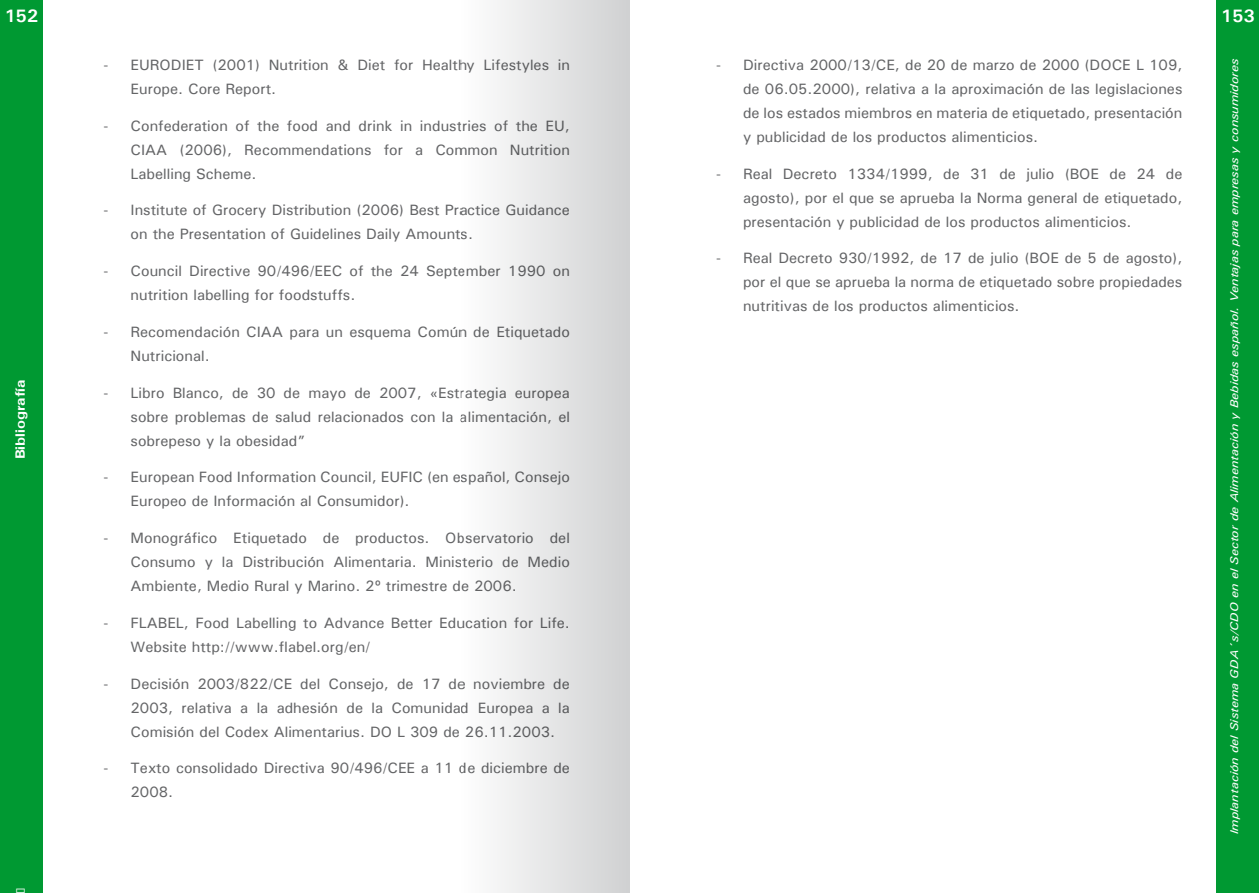
<style>
.page{position:relative;width:1259px;height:893px;background:#fff}
.page>*{position:absolute;margin:0;border:0;box-sizing:border-box;transform-origin:0 0}
.t1{font:700 18px "Univers";color:#fff}
.t2{font:500 15px/24px "Univers";color:#646567}
.t3{font:700 13.5px "Univers";color:#fff;scale:1.16 1}
.t4{font:italic 500 11.25px "Univers";color:#fff;scale:1.16 1}
</style>
<div class="page">
<div style="left:0;top:0;width:43px;height:893px;background:#009932"></div>
<div style="left:1216px;top:0;width:43px;height:893px;background:#009932"></div>
<div style="left:461px;top:0;width:168px;height:893px;background:linear-gradient(to right,#fefefe,#d0d1d2)"></div>
<p class="t1" style="left:4px;top:4px;width:35px">152</p>
<p class="t3" style="left:11px;top:459px;width:70px;rotate:-90deg">Bibliografía</p>
<p class="t3" style="left:11px;top:893px;width:6px;rotate:-90deg">○</p>
<p class="t2" style="left:131px;top:52px;width:441px;text-indent:-27px">- EURODIET (2001) Nutrition &amp; Diet for Healthy Lifestyles in<br>Europe. Core Report.</p>
<p class="t2" style="left:131px;top:113px;width:441px;text-align:justify;text-indent:-27px">- Confederation of the food and drink in industries of the EU, CIAA (2006), Recommendations for a Common Nutrition Labelling Scheme.</p>
<p class="t2" style="left:131px;top:198px;width:441px;text-indent:-27px">- Institute of Grocery Distribution (2006) Best Practice Guidance on the Presentation of Guidelines Daily Amounts.</p>
<p class="t2" style="left:131px;top:259px;width:441px;text-indent:-27px">- Council Directive 90/496/EEC of the 24 September 1990 on nutrition labelling for foodstuffs.</p>
<p class="t2" style="left:131px;top:319px;width:441px;text-indent:-27px">- Recomendación CIAA para un esquema Común de Etiquetado<br>Nutricional.</p>
<p class="t2" style="left:131px;top:380px;width:441px;text-align:justify;text-indent:-27px">- Libro Blanco, de 30 de mayo de 2007, «Estrategia europea sobre problemas de salud relacionados con la alimentación, el sobrepeso y la obesidad”</p>
<p class="t2" style="left:131px;top:465px;width:441px;text-indent:-27px">- European Food Information Council, EUFIC (en español, Consejo<br>Europeo de Información al Consumidor).</p>
<p class="t2" style="left:131px;top:526px;width:441px;text-align:justify;text-indent:-27px">- Monográfico Etiquetado de productos. Observatorio del Consumo y la Distribución Alimentaria. Ministerio de Medio Ambiente, Medio Rural y Marino. 2º trimestre de 2006.</p>
<p class="t2" style="left:131px;top:610px;width:441px;text-indent:-27px">- FLABEL, Food Labelling to Advance Better Education for Life.<br>Website http://www.flabel.org/en/</p>
<p class="t2" style="left:131px;top:671px;width:441px;text-align:justify;text-indent:-27px">- Decisión 2003/822/CE del Consejo, de 17 de noviembre de 2003, relativa a la adhesión de la Comunidad Europea a la Comisión del Codex Alimentarius. DO L 309 de 26.11.2003.</p>
<p class="t2" style="left:131px;top:756px;width:441px;text-indent:-27px">- Texto consolidado Directiva 90/496/CEE a 11 de diciembre de<br>2008.</p>
<p class="t2" style="left:743px;top:52px;width:441px;text-align:justify;text-indent:-27px">- Directiva 2000/13/CE, de 20 de marzo de 2000 (DOCE L 109, de 06.05.2000), relativa a la aproximación de las legislaciones de los estados miembros en materia de etiquetado, presentación y publicidad de los productos alimenticios.</p>
<p class="t2" style="left:743px;top:161px;width:441px;text-align:justify;text-indent:-27px">- Real Decreto 1334/1999, de 31 de julio (BOE de 24 de agosto), por el que se aprueba la Norma general de etiquetado, presentación y publicidad de los productos alimenticios.</p>
<p class="t2" style="left:743px;top:246px;width:441px;text-align:justify;text-indent:-27px">- Real Decreto 930/1992, de 17 de julio (BOE de 5 de agosto), por el que se aprueba la norma de etiquetado sobre propiedades nutritivas de los productos alimenticios.</p>
<p class="t1" style="left:1220px;top:4px;width:35px">153</p>
<p class="t4" style="left:1226px;top:834px;width:670px;rotate:-90deg">Implantación del Sistema GDA´s/CDO en el Sector de Alimentación y Bebidas español. Ventajas para empresas y consumidores</p>
</div>
